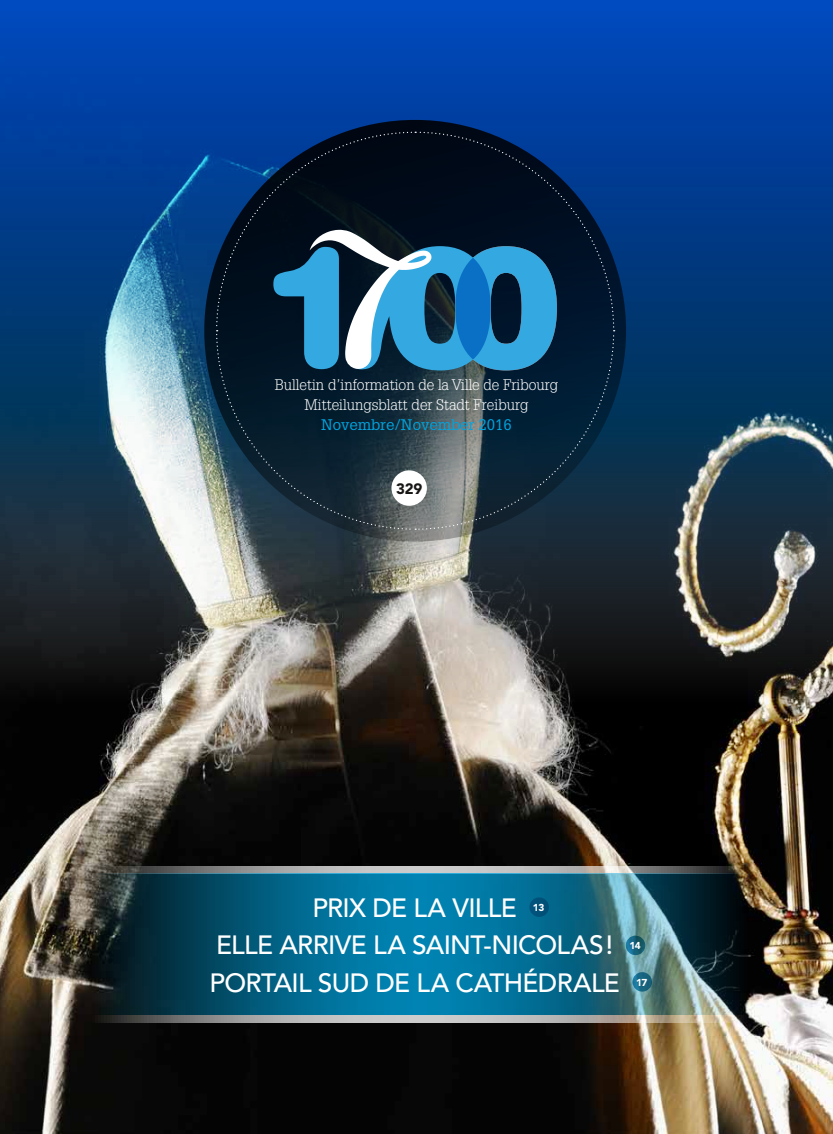
<style>
.page{position:relative;width:833px;height:1134px;background:#fff}
.page>*{position:absolute;margin:0;border:0;box-sizing:border-box;transform-origin:0 0}
.t1{font:500 26.25px "Avenir LT Std";letter-spacing:-.025em;color:#fff}
.t2{font:300 15px/20px "Glypha LT Std";color:#fff;text-align:center}
.t3{font:15px "Glypha LT Std";color:#00a4df}
.t4{font:900 15px "Avenir LT Std";color:#181716}
.t5{font:900 10px "Avenir LT Std";color:#fff}
</style>
<div class="page">
<img style="left:0;top:0;width:833px;height:1134px">
<svg style="left:53px;top:1015px;width:727px;height:7px"></svg>
<svg style="left:53px;top:866px;width:727px;height:7px"></svg>
<img style="left:53px;top:873px;width:727px;height:142px">
<div style="left:529px;top:897px;width:20px;height:20px;background:#01527b;border-radius:50%"></div>
<svg style="left:626px;top:936px;width:19px;height:19px"></svg>
<svg style="left:632px;top:972px;width:20px;height:20px"></svg>
<svg style="left:184px;top:99px;width:462px;height:463px"></svg>
<svg style="left:273px;top:230px;width:284px;height:140px"></svg>
<div style="left:391px;top:470px;width:36px;height:36px;background:#fff;border-radius:50%"></div>
<svg style="left:417px;top:331px;width:198px;height:199px"></svg>
<svg style="left:416px;top:131px;width:199px;height:197px"></svg>
<svg style="left:215px;top:131px;width:198px;height:199px"></svg>
<svg style="left:215px;top:333px;width:199px;height:197px"></svg>
<p class="t2" style="left:275px;top:375px;width:285px">Bulletin d’information de la Ville de Fribourg<br>Mitteilungsblatt der Stadt Freiburg</p>
<p class="t3" style="left:321px;top:416px;width:192px">Novembre/November 2016</p>
<p class="t4" style="left:396px;top:479px;width:28px">329</p>
<h1 class="t1" style="left:312px;top:892px;width:206px">PRIX DE LA VILLE</h1>
<p class="t5" style="left:533px;top:901px;width:13px">13</p>
<h1 class="t1" style="left:216px;top:930px;width:399px">ELLE ARRIVE LA SAINT-NICOLAS!</h1>
<p class="t5" style="left:629px;top:939px;width:13px">14</p>
<h1 class="t1" style="left:209px;top:967px;width:412px">PORTAIL SUD DE LA CATHÉDRALE</h1>
<p class="t5" style="left:636px;top:976px;width:13px">17</p>
</div>
